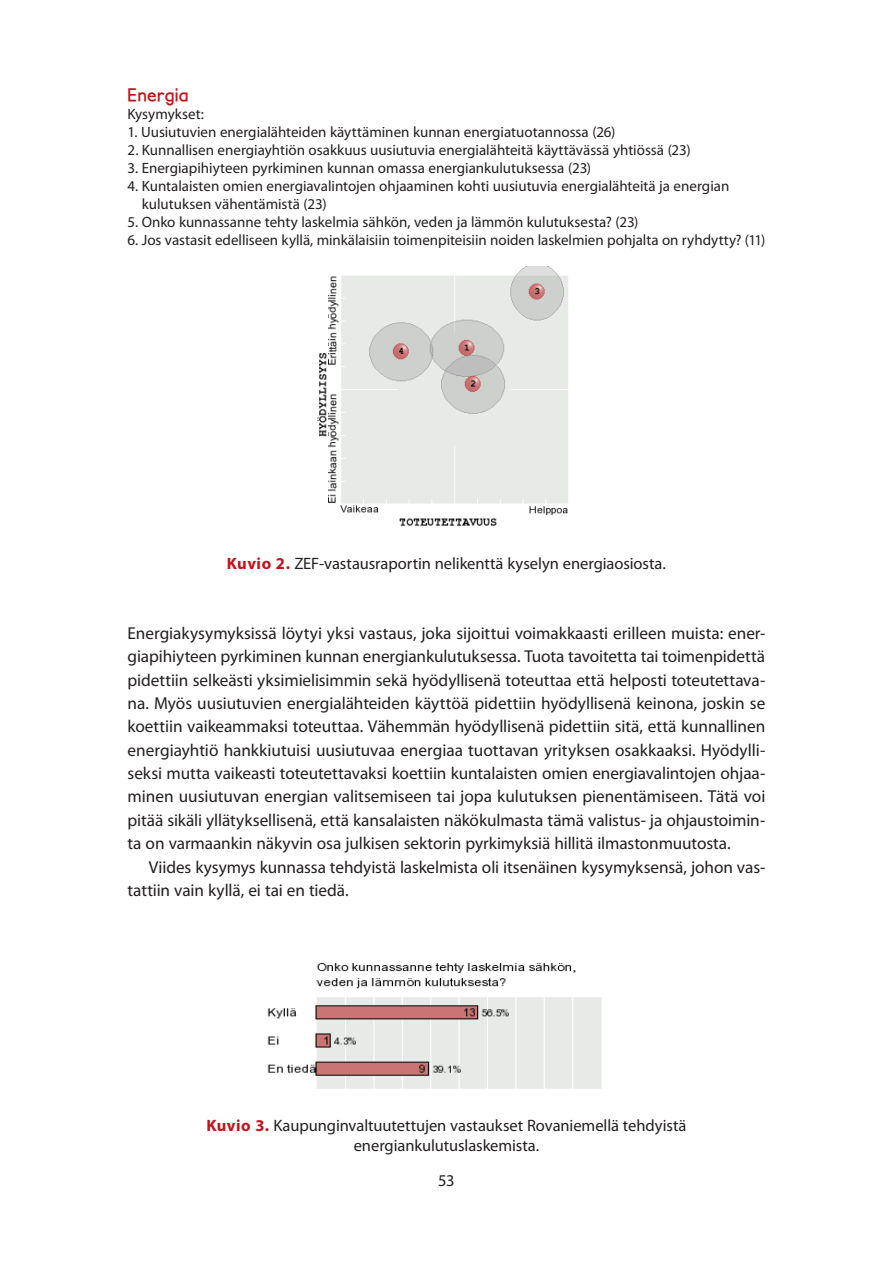
<style>
.page{position:relative;width:893px;height:1263px;background:#fff}
.page>*{position:absolute;margin:0;border:0;box-sizing:border-box;transform-origin:0 0}
.t1{font:700 18px "Petita";color:#c4121a}
.t2{font:17.25px/23.4px "Myriad Pro";letter-spacing:-.005em;color:#231f20;text-align:justify}
.t3{font:16.5px/19.8px "Myriad Pro";letter-spacing:-.005em;color:#231f20;text-align:center}
.t4{font:15px/18px "Myriad Pro";color:#231f20}
.s1{font-weight:700;color:#c4121a}
</style>
<div class="page">
<img style="left:317px;top:267px;width:251px;height:259px">
<img style="left:267px;top:963px;width:335px;height:126px">
<p class="t1" style="left:128px;top:84px;width:63px">Energia</p>
<p class="t4" style="left:128px;top:105px;width:78px">Kysymykset:</p>
<p class="t4" style="left:128px;top:123px;width:489px">1. Uusiutuvien energialähteiden käyttäminen kunnan energiatuotannossa (26)</p>
<p class="t4" style="left:128px;top:141px;width:565px">2. Kunnallisen energiayhtiön osakkuus uusiutuvia energialähteitä käyttävässä yhtiössä (23)</p>
<p class="t4" style="left:128px;top:159px;width:465px">3. Energiapihiyteen pyrkiminen kunnan omassa energiankulutuksessa (23)</p>
<p class="t4" style="left:142px;top:177px;width:589px;text-indent:-14px">4. Kuntalaisten omien energiavalintojen ohjaaminen kohti uusiutuvia energialähteitä ja energian kulutuksen vähentämistä (23)</p>
<p class="t4" style="left:128px;top:213px;width:512px">5. Onko kunnassanne tehty laskelmia sähkön, veden ja lämmön kulutuksesta? (23)</p>
<p class="t4" style="left:128px;top:231px;width:639px">6. Jos vastasit edelliseen kyllä, minkälaisiin toimenpiteisiin noiden laskelmien pohjalta on ryhdytty? (11)</p>
<p class="t3" style="left:227px;top:553px;width:441px"><span class="s1">Kuvio 2.</span> ZEF-vastausraportin nelikenttä kyselyn energiaosiosta.</p>
<p class="t2" style="left:128px;top:621px;width:639px">Energiakysymyksissä löytyi yksi vastaus, joka sijoittui voimakkaasti erilleen muista: ener&shy;giapihiyteen pyrkiminen kunnan energiankulutuksessa. Tuota tavoitetta tai toimenpidettä pidettiin selkeästi yksimielisimmin sekä hyödyllisenä toteuttaa että helposti toteutettava&shy;na. Myös uusiutuvien energialähteiden käyttöä pidettiin hyödyllisenä keinona, joskin se koettiin vaikeammaksi toteuttaa. Vähemmän hyödyllisenä pidettiin sitä, että kunnallinen energiayhtiö hankkiutuisi uusiutuvaa energiaa tuottavan yrityksen osakkaaksi. Hyödylli&shy;seksi mutta vaikeasti toteutettavaksi koettiin kuntalaisten omien energiavalintojen ohjaa&shy;minen uusiutuvan energian valitsemiseen tai jopa kulutuksen pienentämiseen. Tätä voi pitää sikäli yllätyksellisenä, että kansalaisten näkökulmasta tämä valistus- ja ohjaustoimin&shy;ta on varmaankin näkyvin osa julkisen sektorin pyrkimyksiä hillitä ilmastonmuutosta.</p>
<p class="t2" style="left:128px;top:855px;width:639px;text-indent:21px">Viides kysymys kunnassa tehdyistä laskelmista oli itsenäinen kysymyksensä, johon vas&shy;tattiin vain kyllä, ei tai en tiedä.</p>
<p class="t3" style="left:206px;top:1115px;width:481px"><span class="s1">Kuvio 3.</span> Kaupunginvaltuutettujen vastaukset Rovaniemellä tehdyistä energiankulutuslaskemista.</p>
<p class="t3" style="left:438px;top:1170px;width:18px">53</p>
</div>
